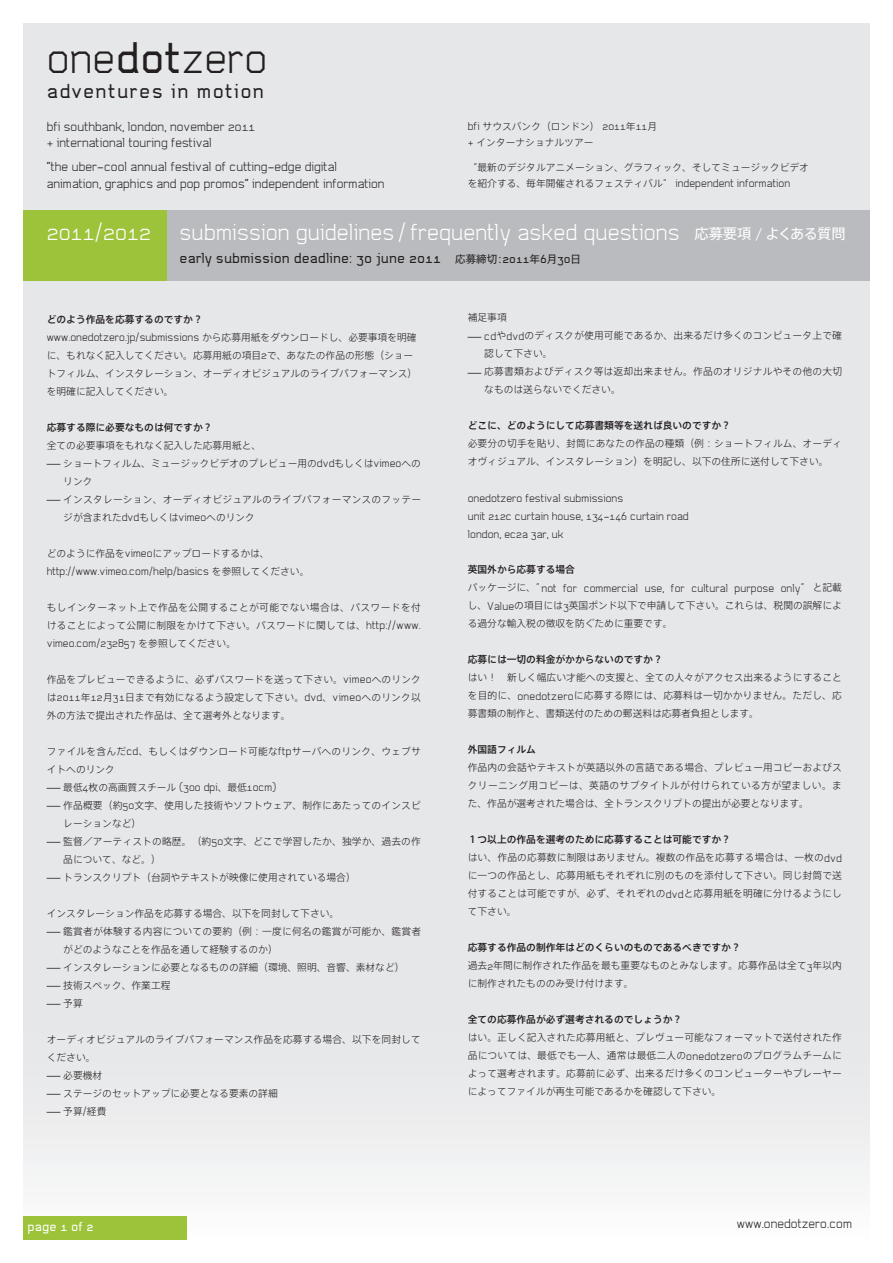
<style>
.page{position:relative;width:893px;height:1263px;background:#fff}
.page>*{position:absolute;margin:0;border:0;box-sizing:border-box;transform-origin:0 0}
.t1{font:45.9px "ODZ Roman ODZ Roman";color:#231f20}
.t2{font:24px "ODZ Roman ODZ Roman";color:#fff}
.label{font:700 21px "Odz Bold Odz";letter-spacing:.06em;color:#231f20}
.label-2{font:700 15px "Odz Bold Odz";color:#231f20}
.question_j{font:14.25px "Axis Std";letter-spacing:-.02em;color:#fff}
.label-3{font:13.5px/16.2px "ODZ Roman ODZ Roman";color:#231f20}
.label-4{font:700 13.5px "Odz Bold Odz";color:#fff}
.answer_j{font:11.7px "ODZ Roman ODZ Roman";color:#231f20}
.answer_j-2{font:11.7px "ODZ Roman ODZ Roman";color:#231f20;scale:2 1}
.label-5{font:10.5px "Axis Std";color:#231f20}
.answer_j-3{font:300 9.75px/18px "Axis Std";color:#231f20}
.answer_j-4{font:300 9.75px/18px "Axis Std";letter-spacing:.02em;color:#231f20}
.question_j-2{font:500 9.75px "Axis Std";color:#231f20}
.answer_j-5{font:300 9.75px/18px "Axis Std";letter-spacing:.04em;color:#231f20}
.s1{font-family:"Odz Bold Odz";font-weight:700}
.s2{font-family:"ODZ Roman ODZ Roman";font-weight:400;font-size:11.7px}
.s3{font-family:"Axis Std";font-weight:300;font-size:9.75px}
.s4{font-family:"Odz Bold Odz";font-weight:700;font-size:12.6px}
</style>
<div class="page">
<div style="left:23px;top:23px;width:847px;height:1216px;background:#e6e7e9"></div>
<div style="left:167px;top:210px;width:703px;height:71px;background:#babbbe"></div>
<div style="left:23px;top:210px;width:144px;height:71px;background:#9dc33b"></div>
<div style="left:23px;top:1216px;width:164px;height:23px;background:#9dc33b"></div>
<p class="t1" style="left:47px;top:33px;width:222px">one<span class="s1">dot</span>zero</p>
<p class="label" style="left:47px;top:80px;width:219px">adventures in motion</p>
<p class="label-3" style="left:47px;top:118px;width:210px">bfi southbank, london, november 2011</p>
<p class="label-3" style="left:47px;top:135px;width:167px">+ international touring festival</p>
<p class="label-3" style="left:47px;top:159px;width:339px">“the uber-cool annual festival of cutting-edge digital animation, graphics and pop promos” independent information</p>
<p class="answer_j-3" style="left:468px;top:117px;width:191px"><span class="s2">bfi</span> サウスバンク（ロンドン） <span class="s2">2011</span>年<span class="s2">11</span>月</p>
<p class="answer_j-3" style="left:468px;top:133px;width:127px"><span class="s2">+</span> インターナショナルツアー</p>
<p class="answer_j-3" style="left:468px;top:157px;width:343px">“最新のデジタルアニメーション、グラフィック、そしてミュージックビデオ</p>
<p class="answer_j" style="left:468px;top:177px;width:324px"><span class="s3">を紹介する、毎年開催されるフェスティバル”</span> independent information</p>
<p class="t2" style="left:47px;top:219px;width:106px">2011/2012</p>
<p class="t2" style="left:180px;top:219px;width:502px">submission guidelines / frequently asked questions</p>
<p class="question_j" style="left:694px;top:223px;width:153px">応募要項 / よくある質問</p>
<p class="label-5" style="left:455px;top:251px;width:127px">応募締切：<span class="s4">2011</span>年<span class="s4">6</span>月<span class="s4">30</span>日</p>
<p class="label-2" style="left:180px;top:251px;width:263px">early submission deadline: 30 june 2011</p>
<p class="question_j-2" style="left:47px;top:312px;width:158px">どのよう作品を応募するのですか？</p>
<p class="answer_j" style="left:47px;top:331px;width:371px">www.onedotzero.jp/submissions <span class="s3">から応募用紙をダウンロードし、必要事項を明確</span></p>
<p class="answer_j-3" style="left:47px;top:345px;width:372px">に、もれなく記入してください。応募用紙の項目<span class="s2">2</span>で、あなたの作品の形態（ショートフィルム、インスタレーション、オーディオビジュアルのライブパフォーマンス）を明確に記入してください。</p>
<p class="question_j-2" style="left:47px;top:420px;width:167px">応募する際に必要なものは何ですか？</p>
<p class="answer_j-3" style="left:47px;top:435px;width:216px">全ての必要事項をもれなく記入した応募用紙と、</p>
<p class="answer_j-3" style="left:63px;top:453px;width:359px;text-indent:-16px"><span class="s2">–</span> ショートフィルム、ミュージックビデオのプレビュー用の<span class="s2">dvd</span>もしくは<span class="s2">vimeo</span>へのリンク</p>
<p class="answer_j-4" style="left:63px;top:489px;width:359px;text-indent:-16px"><span class="s2">–</span> インスタレーション、オーディオビジュアルのライブパフォーマンスのフッテージが含まれた<span class="s2">dvd</span>もしくは<span class="s2">vimeo</span>へのリンク</p>
<p class="answer_j-3" style="left:47px;top:543px;width:224px">どのように作品を<span class="s2">vimeo</span>にアップロードするかは、</p>
<p class="answer_j" style="left:47px;top:565px;width:264px">http://www.vimeo.com/help/basics <span class="s3">を参照してください。</span></p>
<p class="answer_j-5" style="left:47px;top:597px;width:376px">もしインターネット上で作品を公開することが可能でない場合は、パスワードを付けることによって公開に制限をかけて下さい。パスワードに関しては、<span class="s2">http://www.</span></p>
<p class="answer_j" style="left:47px;top:637px;width:191px">vimeo.com/232857 <span class="s3">を参照してください。</span></p>
<p class="answer_j-3" style="left:47px;top:669px;width:376px;text-align:justify">作品をプレビューできるように、必ずパスワードを送って下さい。<span class="s2">vimeo</span>へのリンクは<span class="s2">2011</span>年<span class="s2">12</span>月<span class="s2">31</span>日まで有効になるよう設定して下さい。<span class="s2">dvd</span>、<span class="s2">vimeo</span>へのリンク以外の方法で提出された作品は、全て選考外となります。</p>
<p class="answer_j-4" style="left:47px;top:741px;width:376px">ファイルを含んだ<span class="s2">cd</span>、もしくはダウンロード可能な<span class="s2">ftp</span>サーバへのリンク、ウェブサイトへのリンク</p>
<p class="answer_j-2" style="left:47px;top:781px;width:116px">– <span class="s3">最低</span>4<span class="s3">枚の高画質スチール</span> (300 dpi<span class="s3">、最低</span>10cm)</p>
<p class="answer_j-3" style="left:63px;top:795px;width:359px;text-indent:-16px"><span class="s2">–</span> 作品概要（約<span class="s2">50</span>文字、使用した技術やソフトウェア、制作にあたってのインスピレーションなど）</p>
<p class="answer_j-3" style="left:63px;top:831px;width:359px;text-indent:-16px"><span class="s2">–</span> 監督／アーティストの略歴。（約<span class="s2">50</span>文字、どこで学習したか、独学か、過去の作品について、など。）</p>
<p class="answer_j-3" style="left:47px;top:867px;width:310px"><span class="s2">–</span> トランスクリプト（台詞やテキストが映像に使用されている場合）</p>
<p class="answer_j-3" style="left:47px;top:903px;width:294px">インスタレーション作品を応募する場合、以下を同封して下さい。</p>
<p class="answer_j-4" style="left:63px;top:921px;width:359px;text-indent:-16px"><span class="s2">–</span> 鑑賞者が体験する内容についての要約（例：一度に何名の鑑賞が可能か、鑑賞者がどのようなことを作品を通して経験するのか）</p>
<p class="answer_j-3" style="left:47px;top:957px;width:359px"><span class="s2">–</span> インスタレーションに必要となるものの詳細（環境、照明、音響、素材など）</p>
<p class="answer_j-3" style="left:47px;top:975px;width:125px"><span class="s2">–</span> 技術スペック、作業工程</p>
<p class="answer_j-3" style="left:47px;top:993px;width:37px"><span class="s2">–</span>予算</p>
<p class="answer_j-3" style="left:47px;top:1029px;width:376px">オーディオビジュアルのライブパフォーマンス作品を応募する場合、以下を同封してください。</p>
<p class="answer_j-3" style="left:47px;top:1065px;width:57px"><span class="s2">–</span> 必要機材</p>
<p class="answer_j-3" style="left:47px;top:1083px;width:232px"><span class="s2">–</span> ステージのセットアップに必要となる要素の詳細</p>
<p class="answer_j-3" style="left:47px;top:1101px;width:61px"><span class="s2">–</span> 予算<span class="s2">/</span>経費</p>
<p class="answer_j-3" style="left:468px;top:308px;width:40px">補足事項</p>
<p class="answer_j-4" style="left:484px;top:326px;width:359px;text-indent:-16px"><span class="s2">–cd</span>や<span class="s2">dvd</span>のディスクが使用可能であるか、出来るだけ多くのコンピュータ上で確認して下さい。</p>
<p class="answer_j-4" style="left:484px;top:362px;width:359px;text-indent:-16px"><span class="s2">–</span> 応募書類およびディスク等は返却出来ません。作品のオリジナルやその他の大切なものは送らないでください。</p>
<p class="question_j-2" style="left:468px;top:418px;width:265px">どこに、どのようにして応募書類等を送れば良いのですか？</p>
<p class="answer_j-3" style="left:468px;top:434px;width:376px">必要分の切手を貼り、封筒にあなたの作品の種類（例：ショートフィルム、オーディオヴィジュアル、インスタレーション）を明記し、以下の住所に送付して下さい。</p>
<p class="answer_j" style="left:468px;top:492px;width:157px">onedotzero festival submissions</p>
<p class="answer_j" style="left:468px;top:510px;width:223px">unit 212c curtain house, 134-146 curtain road</p>
<p class="answer_j" style="left:468px;top:528px;width:97px">london, ec2a 3ar, uk</p>
<p class="question_j-2" style="left:468px;top:562px;width:109px">英国外から応募する場合</p>
<p class="answer_j" style="left:468px;top:582px;width:376px"><span class="s3">パッケージに、”</span>not for commercial use, for cultural purpose only<span class="s3">” と記載</span></p>
<p class="answer_j-3" style="left:468px;top:596px;width:376px">し、<span class="s2">Value</span>の項目には<span class="s2">3</span>英国ポンド以下で申請して下さい。これらは、税関の誤解による過分な輸入税の徴収を防ぐために重要です。</p>
<p class="question_j-2" style="left:468px;top:652px;width:196px">応募には一切の料金がかからないのですか？</p>
<p class="answer_j-3" style="left:468px;top:668px;width:376px;text-align:justify">はい！ 新しく幅広い才能への支援と、全ての人々がアクセス出来るようにすることを目的に、<span class="s2">onedotzero</span>に応募する際には、応募料は一切かかりません。ただし、応募書類の制作と、書類送付のための郵送料は応募者負担とします。</p>
<p class="question_j-2" style="left:468px;top:742px;width:70px">外国語フィルム</p>
<p class="answer_j-3" style="left:468px;top:758px;width:376px;text-align:justify">作品内の会話やテキストが英語以外の言語である場合、プレビュー用コピーおよびスクリーニング用コピーは、英語のサブタイトルが付けられている方が望ましい。また、作品が選考された場合は、全トランスクリプトの提出が必要となります。</p>
<p class="question_j-2" style="left:468px;top:832px;width:265px">１つ以上の作品を選考のために応募することは可能ですか？</p>
<p class="answer_j-3" style="left:468px;top:848px;width:376px;text-align:justify">はい、作品の応募数に制限はありません。複数の作品を応募する場合は、一枚の<span class="s2">dvd</span>に一つの作品とし、応募用紙もそれぞれに別のものを添付して下さい。同じ封筒で送付することは可能ですが、必ず、それぞれの<span class="s2">dvd</span>と応募用紙を明確に分けるようにして下さい。</p>
<p class="question_j-2" style="left:468px;top:940px;width:274px">応募する作品の制作年はどのくらいのものであるべきですか？</p>
<p class="answer_j-3" style="left:468px;top:956px;width:376px">過去<span class="s2">2</span>年間に制作された作品を最も重要なものとみなします。応募作品は全て<span class="s2">3</span>年以内に制作されたもののみ受け付けます。</p>
<p class="question_j-2" style="left:468px;top:1012px;width:216px">全ての応募作品が必ず選考されるのでしょうか？</p>
<p class="answer_j-3" style="left:468px;top:1028px;width:376px;text-align:justify">はい。正しく記入された応募用紙と、プレヴュー可能なフォーマットで送付された作品については、最低でも一人、通常は最低二人の<span class="s2">onedotzero</span>のプログラムチームによって選考されます。応募前に必ず、出来るだけ多くのコンピューターやプレーヤーによってファイルが再生可能であるかを確認して下さい。</p>
<p class="label-4" style="left:28px;top:1219px;width:68px">page 1 of 2</p>
<p class="label-3" style="left:737px;top:1216px;width:117px">www.onedotzero.com</p>
</div>
